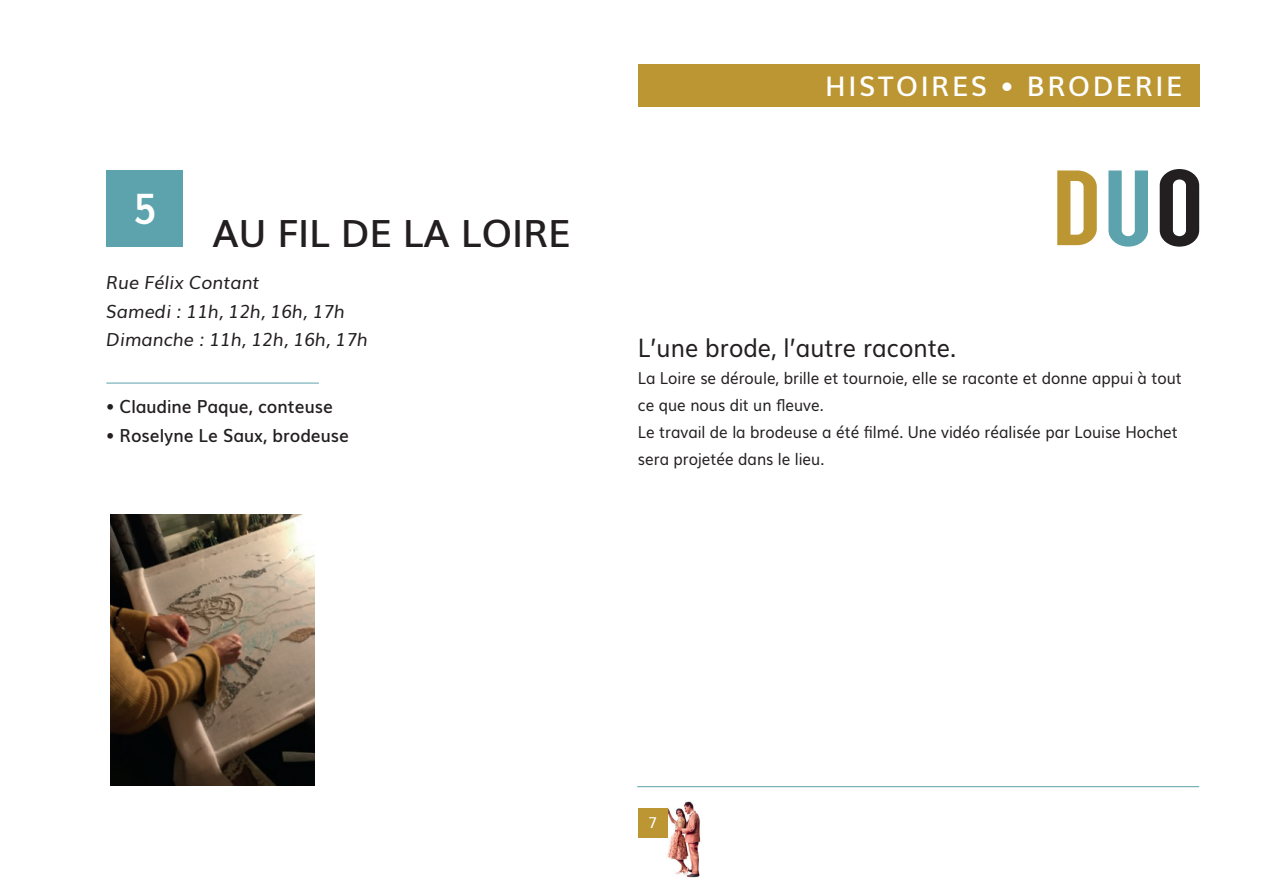
<style>
.page{position:relative;width:1263px;height:893px;background:#fff}
.page>*{position:absolute;margin:0;border:0;box-sizing:border-box;transform-origin:0 0}
.t1{font:700 42px "Muli";color:#fff;scale:.95 1}
.t2{font:600 37.5px "Muli";color:#231f20}
.t3{font:600 27px "Muli";letter-spacing:.1em;color:#fff}
.t4{font:25.5px "Muli";color:#231f20;scale:.92 1}
.t5{font:italic 18px/28.5px "Muli";color:#231f20}
.t6{font:600 18px "Muli";color:#231f20;scale:.95 1}
.t7{font:16.5px/27px "Muli";color:#231f20;scale:.92 1}
.t8{font:15px "Muli";color:#fff}
</style>
<div class="page">
<img style="left:647px;top:787px;width:70px;height:91px">
<div style="left:638px;top:808px;width:30px;height:30px;background:#bb9632"></div>
<hr style="left:637px;top:786px;width:562px;height:1px;background:#5ca3ae">
<svg style="left:1160px;top:169px;width:39px;height:78px"></svg>
<svg style="left:1108px;top:170px;width:40px;height:77px"></svg>
<svg style="left:1057px;top:170px;width:40px;height:75px"></svg>
<div style="left:106px;top:170px;width:77px;height:77px;background:#5ca3ae"></div>
<img style="left:111px;top:514px;width:204px;height:272px">
<hr style="left:106px;top:383px;width:213px;height:1px;background:#5ca3ae">
<div style="left:638px;top:64px;width:561px;height:42px;background:#bb9632"></div>
<h1 class="t1" style="left:132px;top:175px;width:28px">5</h1>
<h2 class="t2" style="left:213px;top:202px;width:359px">AU FIL DE LA LOIRE</h2>
<p class="t5" style="left:106px;top:267px;width:263px">Rue Félix Contant<br>Samedi : 11h, 12h, 16h, 17h<br>Dimanche : 11h, 12h, 16h, 17h</p>
<p class="t6" style="left:106px;top:392px;width:240px">• Claudine Paque, conteuse</p>
<p class="t6" style="left:106px;top:420px;width:257px">• Roselyne Le Saux, brodeuse</p>
<h3 class="t3" style="left:825px;top:64px;width:359px">HISTOIRES • BRODERIE</h3>
<h3 class="t4" style="left:638px;top:327px;width:348px">L’une brode, l’autre raconte.</h3>
<p class="t7" style="left:638px;top:364px;width:593px">La Loire se déroule, brille et tournoie, elle se raconte et donne appui à tout ce que nous dit un fleuve.<br>Le travail de la brodeuse a été filmé. Une vidéo réalisée par Louise Hochet sera projetée dans le lieu.</p>
<p class="t8" style="left:648px;top:810px;width:11px">7</p>
</div>
